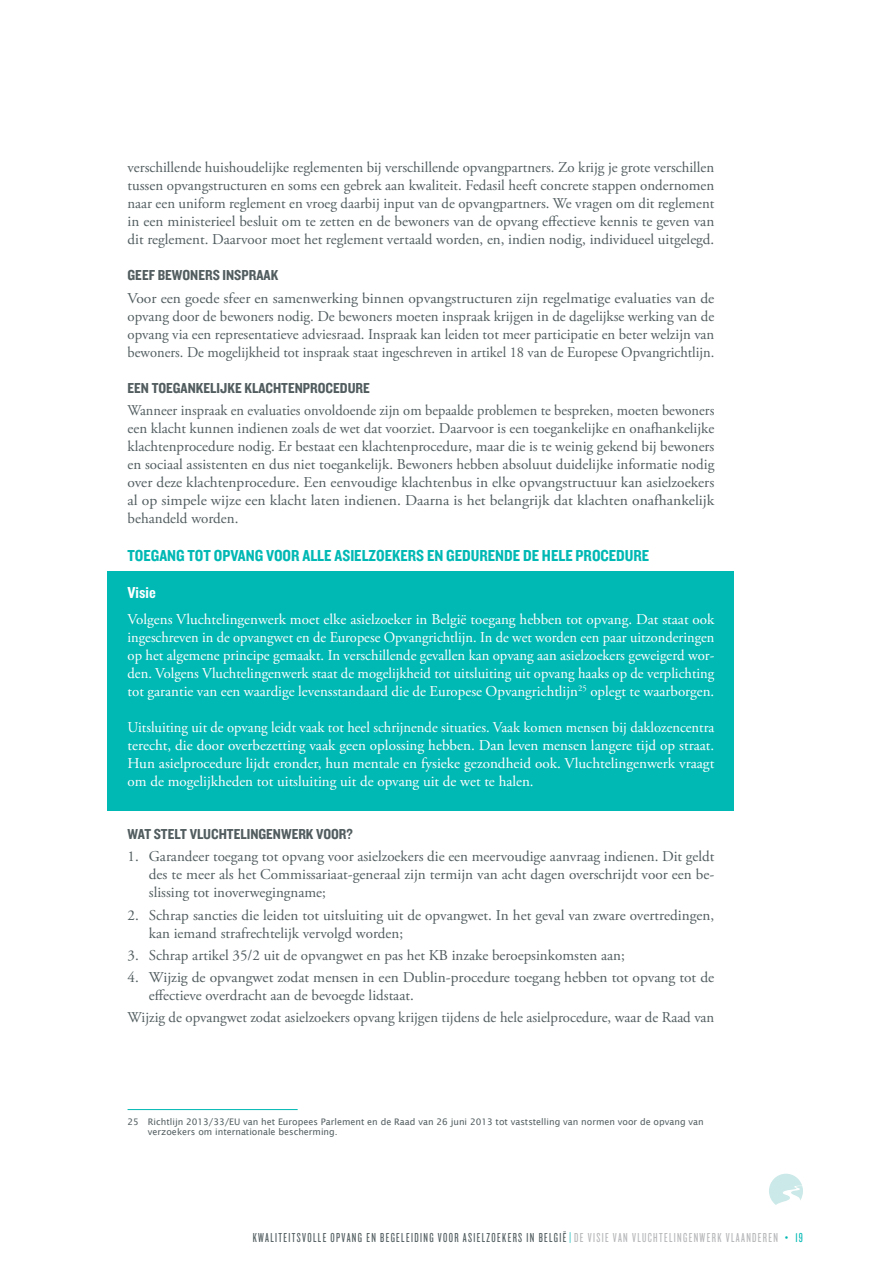
<style>
.page{position:relative;width:893px;height:1263px;background:#fff}
.page>*{position:absolute;margin:0;border:0;box-sizing:border-box;transform-origin:0 0}
.t1{font:16.5px "Knockout HTF50 Welterweight";color:#00b8b4}
.t2{font:16.5px "Knockout HTF50 Welterweight";color:#fff}
.t3{font:15px/18px "Adobe Garamond Pro";color:#525d60;text-align:justify}
.t4{font:15px/18px "Adobe Garamond Pro";color:#fff;text-align:justify}
.t5{font:15px/18px "Adobe Garamond Pro";color:#525d60;text-align:justify;scale:.96 1}
.t6{font:15px "Knockout HTF50 Welterweight";color:#525d60}
.t7{font:13.5px "Knockout HTF27 Junior Bantamwt";letter-spacing:.1em;color:#525d60}
.t8{font:9px/10.8px "Lucida Sans";color:#525d60}
.s1{color:#00b8b4}
.s2{color:#b6b7b9}
</style>
<div class="page">
<svg style="left:769px;top:1174px;width:34px;height:31px"></svg>
<div style="left:108px;top:571px;width:626px;height:239px;background:#00b8b4"></div>
<hr style="left:128px;top:1109px;width:170px;height:1px;background:#00b8b4">
<p class="t3" style="left:128px;top:159px;width:588px">verschillende huishoudelijke reglementen bij verschillende opvangpartners. Zo krijg je grote verschillen tussen opvangstructuren en soms een gebrek aan kwaliteit. Fedasil heeft concrete stappen ondernomen naar een uniform reglement en vroeg daarbij input van de opvangpartners. We vragen om dit reglement in een ministerieel besluit om te zetten en de bewoners van de opvang effectieve kennis te geven van dit reglement. Daarvoor moet het reglement vertaald worden, en, indien nodig, individueel uitgelegd.</p>
<p class="t6" style="left:128px;top:268px;width:152px">GEEF BEWONERS INSPRAAK</p>
<p class="t3" style="left:128px;top:289px;width:588px">Voor een goede sfeer en samenwerking binnen opvangstructuren zijn regelmatige evaluaties van de opvang door de bewoners nodig. De bewoners moeten inspraak krijgen in de dagelijkse werking van de opvang via een representatieve adviesraad. Inspraak kan leiden tot meer participatie en beter welzijn van bewoners. De mogelijkheid tot inspraak staat ingeschreven in artikel 18 van de Europese Opvangrichtlijn.</p>
<p class="t6" style="left:128px;top:380px;width:244px">EEN TOEGANKELIJKE KLACHTENPROCEDURE</p>
<p class="t5" style="left:128px;top:402px;width:613px">Wanneer inspraak en evaluaties onvoldoende zijn om bepaalde problemen te bespreken, moeten bewoners een klacht kunnen indienen zoals de wet dat voorziet. Daarvoor is een toegankelijke en onafhankelijke klachtenprocedure nodig. Er bestaat een klachtenprocedure, maar die is te weinig gekend bij bewoners en sociaal assistenten en dus niet toegankelijk. Bewoners hebben absoluut duidelijke informatie nodig over deze klachtenprocedure. Een eenvoudige klachtenbus in elke opvangstructuur kan asielzoekers al op simpele wijze een klacht laten indienen. Daarna is het belangrijk dat klachten onafhankelijk behandeld worden.</p>
<p class="t1" style="left:128px;top:547px;width:523px">TOEGANG TOT OPVANG VOOR ALLE ASIELZOEKERS EN GEDURENDE DE HELE PROCEDURE</p>
<p class="t2" style="left:128px;top:583px;width:30px">Visie</p>
<p class="t4" style="left:128px;top:611px;width:588px">Volgens Vluchtelingenwerk moet elke asielzoeker in België toegang hebben tot opvang. Dat staat ook ingeschreven in de opvangwet en de Europese Opvangrichtlijn. In de wet worden een paar uitzonderingen op het algemene principe gemaakt. In verschillende gevallen kan opvang aan asielzoekers geweigerd wor&shy;den. Volgens Vluchtelingenwerk staat de mogelijkheid tot uitsluiting uit opvang haaks op de verplichting tot garantie van een waardige levensstandaard die de Europese Opvangrichtlijn<sup>25</sup> oplegt te waarborgen.</p>
<p class="t4" style="left:128px;top:719px;width:588px">Uitsluiting uit de opvang leidt vaak tot heel schrijnende situaties. Vaak komen mensen bij daklozencentra terecht, die door overbezetting vaak geen oplossing hebben. Dan leven mensen langere tijd op straat.<br>Hun asielprocedure lijdt eronder, hun mentale en fysieke gezondheid ook. Vluchtelingenwerk vraagt om de mogelijkheden tot uitsluiting uit de opvang uit de wet te halen.</p>
<p class="t6" style="left:128px;top:826px;width:227px">WAT STELT VLUCHTELINGENWERK VOOR?</p>
<p class="t3" style="left:149px;top:848px;width:567px;text-indent:-21px">1. Garandeer toegang tot opvang voor asielzoekers die een meervoudige aanvraag indienen. Dit geldt des te meer als het Commissariaat-generaal zijn termijn van acht dagen overschrijdt voor een be&shy;slissing tot inoverwegingname;</p>
<p class="t3" style="left:149px;top:906px;width:567px;text-indent:-21px">2. Schrap sancties die leiden tot uitsluiting uit de opvangwet. In het geval van zware overtredingen, kan iemand strafrechtelijk vervolgd worden;</p>
<p class="t3" style="left:128px;top:947px;width:499px">3. Schrap artikel 35/2 uit de opvangwet en pas het KB inzake beroepsinkomsten aan;</p>
<p class="t3" style="left:149px;top:969px;width:567px;text-indent:-21px">4. Wijzig de opvangwet zodat mensen in een Dublin-procedure toegang hebben tot opvang tot de effectieve overdracht aan de bevoegde lidstaat.</p>
<p class="t3" style="left:128px;top:1009px;width:588px">Wijzig de opvangwet zodat asielzoekers opvang krijgen tijdens de hele asielprocedure, waar de Raad van</p>
<p class="t8" style="left:148px;top:1116px;width:557px;text-indent:-20px">25 Richtlijn 2013/33/EU van het Europees Parlement en de Raad van 26 juni 2013 tot vaststelling van normen voor de opvang van verzoekers om internationale bescherming.</p>
<p class="t7" style="left:253px;top:1231px;width:552px">KWALITEITSVOLLE OPVANG EN BEGELEIDING VOOR ASIELZOEKERS IN BELGIË <span class="s1">|</span> <span class="s2">DE VISIE VAN VLUCHTELINGENWERK VLAANDEREN</span> <span class="s1">• 19</span></p>
</div>
